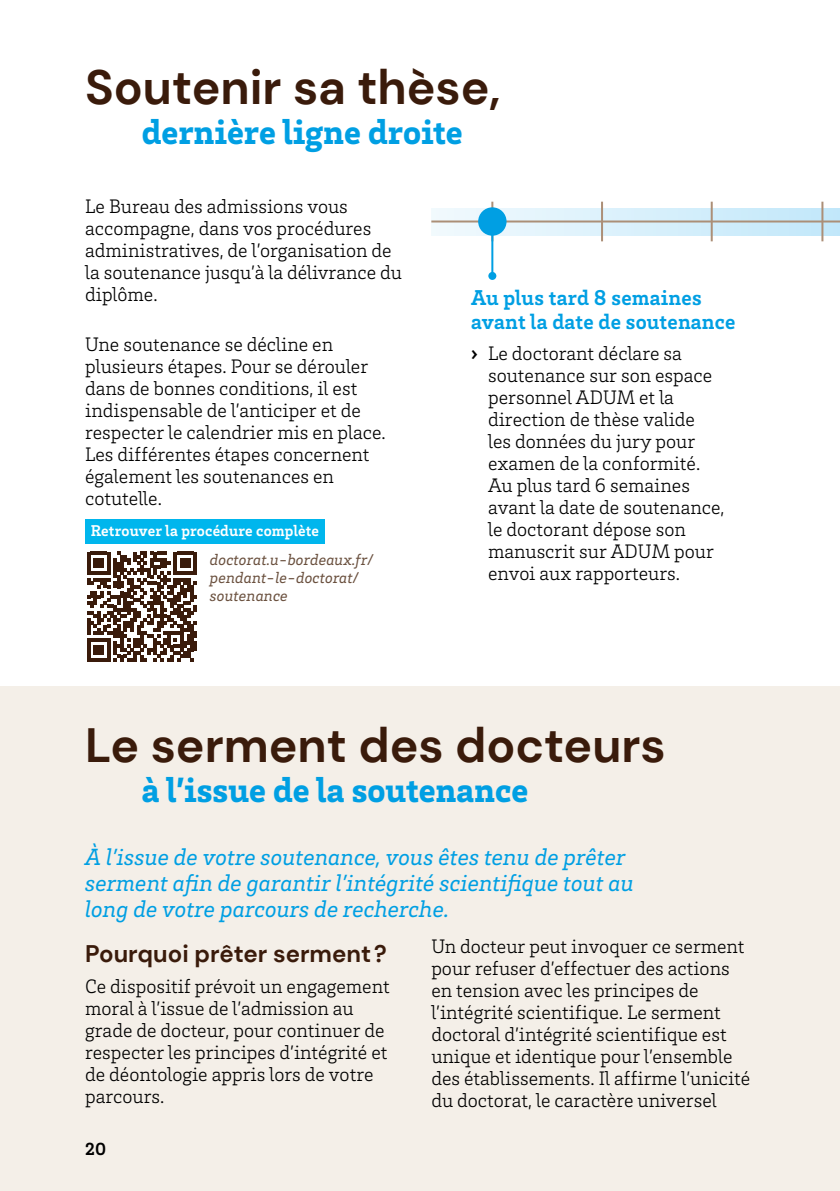
<style>
.page{position:relative;width:840px;height:1191px;background:#fff}
.page>*{position:absolute;margin:0;border:0;box-sizing:border-box;transform-origin:0 0}
.t1{font:700 48px "DM Sans";color:#3a1b0b}
.t2{font:900 36px "Brix Slab";color:#009fe3}
.t3{font:italic 24px/26px "Brix Slab";color:#009fe3}
.t4{font:700 24px "DM Sans";color:#3a1b0b}
.t5{font:700 22px/24px "Brix Slab";letter-spacing:.01em;color:#009fe3}
.t6{font:300 20px/22px "Brix Slab";color:#000}
.t7{font:700 18px "Brix Slab";color:#000}
.t8{font:italic 16px/18px "Brix Slab";letter-spacing:.005em;color:#6a503e}
.t9{font:700 16px "Brix Slab";letter-spacing:.01em;color:#fff}
.s1{font-weight:700}
</style>
<div class="page">
<div style="left:0;top:686px;width:839px;height:505px;background:#f4efe8"></div>
<svg style="left:431px;top:208px;width:408px;height:27px;background:#d7edf8"></svg>
<hr style="left:491px;top:202px;width:2px;height:39px;background:#ac8f77">
<hr style="left:600px;top:202px;width:2px;height:39px;background:#ac8f77">
<hr style="left:710px;top:202px;width:2px;height:39px;background:#ac8f77">
<hr style="left:821px;top:202px;width:2px;height:39px;background:#ac8f77">
<div style="left:85px;top:519px;width:239px;height:24px;background:#00b6ed"></div>
<svg style="left:87px;top:551px;width:110px;height:110px"></svg>
<hr style="left:193px;top:641px;width:4px;height:10px;background:#3a1b0b">
<hr style="left:431px;top:220px;width:408px;height:2px;background:#ab8f77">
<div style="left:478px;top:207px;width:28px;height:29px;background:#009fe3;border-radius:50%"></div>
<hr style="left:491px;top:229px;width:2px;height:47px;background:#009fe3">
<div style="left:488px;top:272px;width:8px;height:8px;background:#009fe3;border-radius:50%"></div>
<h1 class="t1" style="left:85px;top:58px;width:417px">Soutenir sa thèse,</h1>
<h2 class="t2" style="left:142px;top:108px;width:322px">dernière ligne droite</h2>
<p class="t6" style="left:85px;top:194px;width:318px">Le Bureau des admissions vous accompagne, dans vos procédures administratives, de l’organisation de la soutenance jusqu’à la délivrance du diplôme.</p>
<p class="t6" style="left:85px;top:332px;width:302px">Une soutenance se décline en plusieurs étapes. Pour se dérouler dans de bonnes conditions, il est indispensable de l’anticiper et de respecter le calendrier mis en place.<br>Les différentes étapes concernent également les soutenances en cotutelle.</p>
<p class="t9" style="left:91px;top:520px;width:229px">Retrouver la procédure complète</p>
<p class="t8" style="left:210px;top:549px;width:164px">doctorat.u-bordeaux.fr/ pendant-le-doctorat/ soutenance</p>
<p class="t5" style="left:471px;top:285px;width:266px">Au plus tard 8 semaines avant la date de soutenance</p>
<p class="t6" style="left:488px;top:341px;width:238px;text-indent:-17px"><span class="s1">›</span> Le doctorant déclare sa soutenance sur son espace personnel ADUM et la direction de thèse valide<br>les données du jury pour examen de la conformité.<br>Au plus tard 6 semaines avant la date de soutenance, le doctorant dépose son manuscrit sur ADUM pour envoi aux rapporteurs.</p>
<h1 class="t1" style="left:85px;top:715px;width:582px">Le serment des docteurs</h1>
<h2 class="t2" style="left:142px;top:766px;width:387px">à l’issue de la soutenance</h2>
<p class="t3" style="left:85px;top:842px;width:550px">À l’issue de votre soutenance, vous êtes tenu de prêter serment afin de garantir l’intégrité scientifique tout au long de votre parcours de recherche.</p>
<p class="t4" style="left:85px;top:939px;width:303px">Pourquoi prêter serment?</p>
<p class="t6" style="left:85px;top:974px;width:306px">Ce dispositif prévoit un engagement moral à l’issue de l’admission au grade de docteur, pour continuer de respecter les principes d’intégrité et de déontologie appris lors de votre parcours.</p>
<p class="t6" style="left:431px;top:934px;width:320px">Un docteur peut invoquer ce serment pour refuser d’effectuer des actions en tension avec les principes de l’intégrité scientifique. Le serment doctoral d’intégrité scientifique est unique et identique pour l’ensemble des établissements. Il affirme l’unicité du doctorat, le caractère universel</p>
<p class="t7" style="left:85px;top:1137px;width:22px">20</p>
</div>
